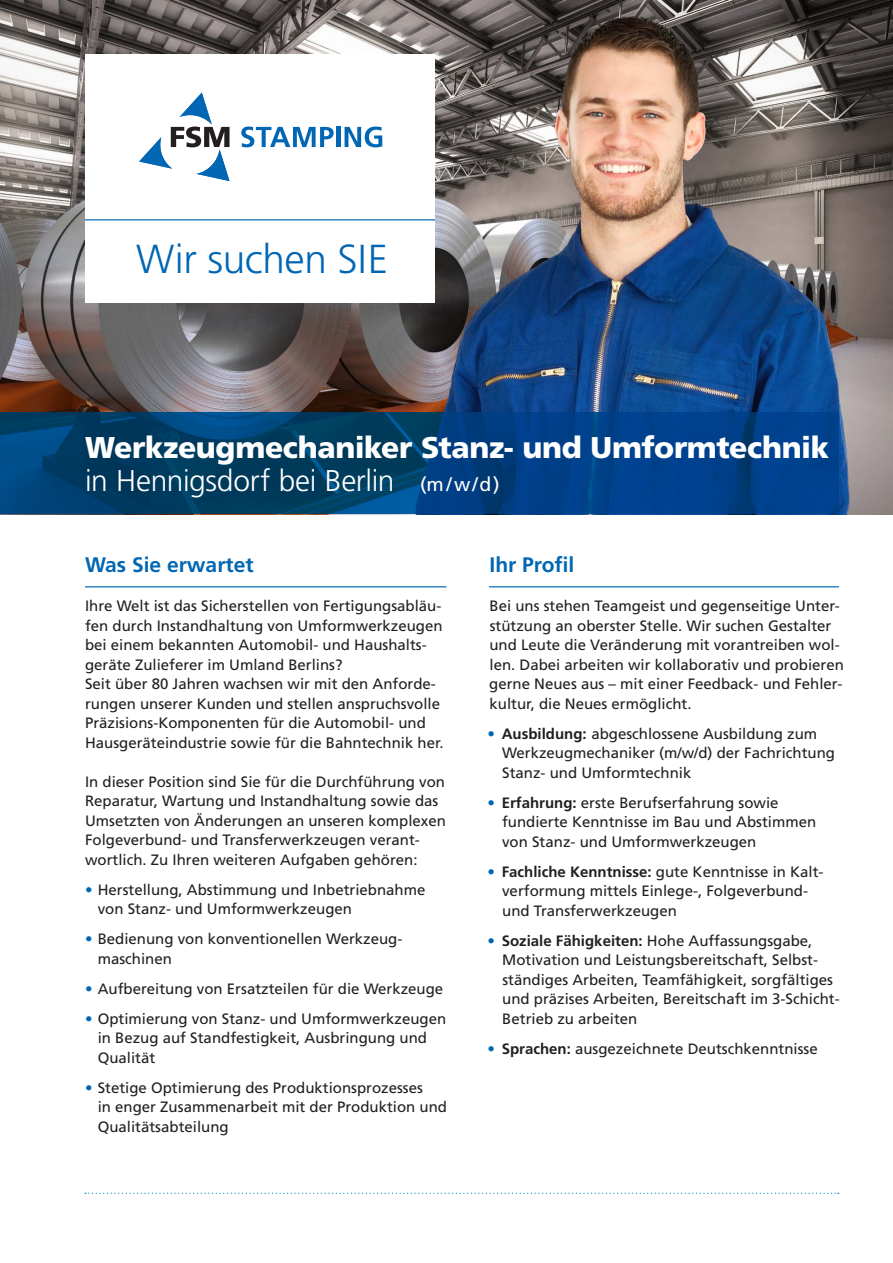
<style>
.page{position:relative;width:893px;height:1263px;background:#fff}
.page>*{position:absolute;margin:0;border:0;box-sizing:border-box;transform-origin:0 0}
.t1{font:300 40.5px "Frutiger LT Std";letter-spacing:-.01em;color:#0166b3}
.t2{font:900 30px/33px "Frutiger LT Std";letter-spacing:-.015em;color:#fff}
.t3{font:700 21px "Frutiger LT Std";color:#0166b3}
.t4{font:15px/19.5px "Frutiger LT Std";color:#231f20}
.s1{font-weight:300}
.s2{font-weight:400;font-size:19.5px}
.s3{color:#0166b3}
.s4{font-weight:700}
</style>
<div class="page">
<img style="left:0;top:0;width:893px;height:514px">
<img style="left:388px;top:11px;width:471px;height:503px">
<div style="left:85px;top:54px;width:350px;height:249px;background:#fff"></div>
<svg style="left:241px;top:127px;width:93px;height:20px"></svg>
<hr style="left:336px;top:127px;width:4px;height:20px;background:#0166b3">
<svg style="left:345px;top:127px;width:37px;height:20px"></svg>
<svg style="left:139px;top:93px;width:91px;height:88px"></svg>
<hr style="left:85px;top:219px;width:350px;height:1px;background:#0166b3">
<svg style="left:0;top:412px;width:839px;height:102px;background:#003f77"></svg>
<svg style="left:85px;top:1193px;width:754px;height:1px"></svg>
<hr style="left:85px;top:586px;width:361px;height:1px;background:#0166b3">
<hr style="left:489px;top:586px;width:350px;height:1px;background:#0166b3">
<h1 class="t1" style="left:136px;top:236px;width:253px">Wir suchen SIE</h1>
<h2 class="t2" style="left:85px;top:431px;width:745px">Werkzeugmechaniker Stanz- und Umformtechnik <span class="s1">in Hennigsdorf bei Berlin</span> <span class="s2">(m/w/d)</span></h2>
<h3 class="t3" style="left:85px;top:553px;width:170px">Was Sie erwartet</h3>
<p class="t4" style="left:85px;top:596px;width:360px">Ihre Welt ist das Sicherstellen von Fertigungsabläu&shy;fen durch Instandhaltung von Umformwerkzeugen bei einem bekannten Automobil- und Haushalts&shy;geräte Zulieferer im Umland Berlins?<br>Seit über 80 Jahren wachsen wir mit den Anforde&shy;rungen unserer Kunden und stellen anspruchsvolle Präzisions-Komponenten für die Automobil- und Hausgeräteindustrie sowie für die Bahntechnik her.</p>
<p class="t4" style="left:85px;top:772px;width:362px">In dieser Position sind Sie für die Durchführung von Reparatur, Wartung und Instandhaltung sowie das Umsetzten von Änderungen an unseren komplexen Folgeverbund- und Transferwerkzeugen verant&shy;wortlich. Zu Ihren weiteren Aufgaben gehören:</p>
<p class="t4" style="left:98px;top:880px;width:329px;text-indent:-13px"><span class="s3">•</span> Herstellung, Abstimmung und Inbetriebnahme von Stanz- und Umformwerkzeugen</p>
<p class="t4" style="left:98px;top:929px;width:306px;text-indent:-13px"><span class="s3">•</span> Bedienung von konventionellen Werkzeug&shy;maschinen</p>
<p class="t4" style="left:85px;top:979px;width:360px"><span class="s3">•</span> Aufbereitung von Ersatzteilen für die Werkzeuge</p>
<p class="t4" style="left:98px;top:1009px;width:350px;text-indent:-13px"><span class="s3">•</span> Optimierung von Stanz- und Umformwerkzeugen in Bezug auf Standfestigkeit, Ausbringung und<br>Qualität</p>
<p class="t4" style="left:98px;top:1078px;width:351px;text-indent:-13px"><span class="s3">•</span> Stetige Optimierung des Produktionsprozesses<br>in enger Zusammenarbeit mit der Produktion und<br>Qualitätsabteilung</p>
<h3 class="t3" style="left:489px;top:553px;width:86px">Ihr Profil</h3>
<p class="t4" style="left:489px;top:596px;width:356px">Bei uns stehen Teamgeist und gegenseitige Unter&shy;stützung an oberster Stelle. Wir suchen Gestalter und Leute die Veränderung mit vorantreiben wol&shy;len. Dabei arbeiten wir kollaborativ und probieren gerne Neues aus – mit einer Feedback- und Fehler&shy;kultur, die Neues ermöglicht.</p>
<p class="t4" style="left:502px;top:724px;width:334px;text-indent:-15px"><span class="s3">•</span> <span class="s4">Ausbildung:</span> abgeschlossene Ausbildung zum<br>Werkzeugmechaniker (m/w/d) der Fachrichtung<br>Stanz- und Umformtechnik</p>
<p class="t4" style="left:502px;top:793px;width:316px;text-indent:-14px"><span class="s3">•</span> <span class="s4">Erfahrung:</span> erste Berufserfahrung sowie fundierte Kenntnisse im Bau und Abstimmen von Stanz- und Umformwerkzeugen</p>
<p class="t4" style="left:502px;top:862px;width:323px;text-indent:-15px"><span class="s3">•</span> <span class="s4">Fachliche Kenntnisse:</span> gute Kenntnisse in Kalt&shy;verformung mittels Einlege-, Folgeverbund&shy;und Transferwerkzeugen</p>
<p class="t4" style="left:502px;top:931px;width:339px;text-indent:-15px"><span class="s3">•</span> <span class="s4">Soziale Fähigkeiten:</span> Hohe Auffassungsgabe, Motivation und Leistungsbereitschaft, Selbst&shy;ständiges Arbeiten, Teamfähigkeit, sorgfältiges und präzises Arbeiten, Bereitschaft im 3-Schicht-Betrieb zu arbeiten</p>
<p class="t4" style="left:487px;top:1039px;width:332px"><span class="s3">•</span> <span class="s4">Sprachen:</span> ausgezeichnete Deutschkenntnisse</p>
</div>
